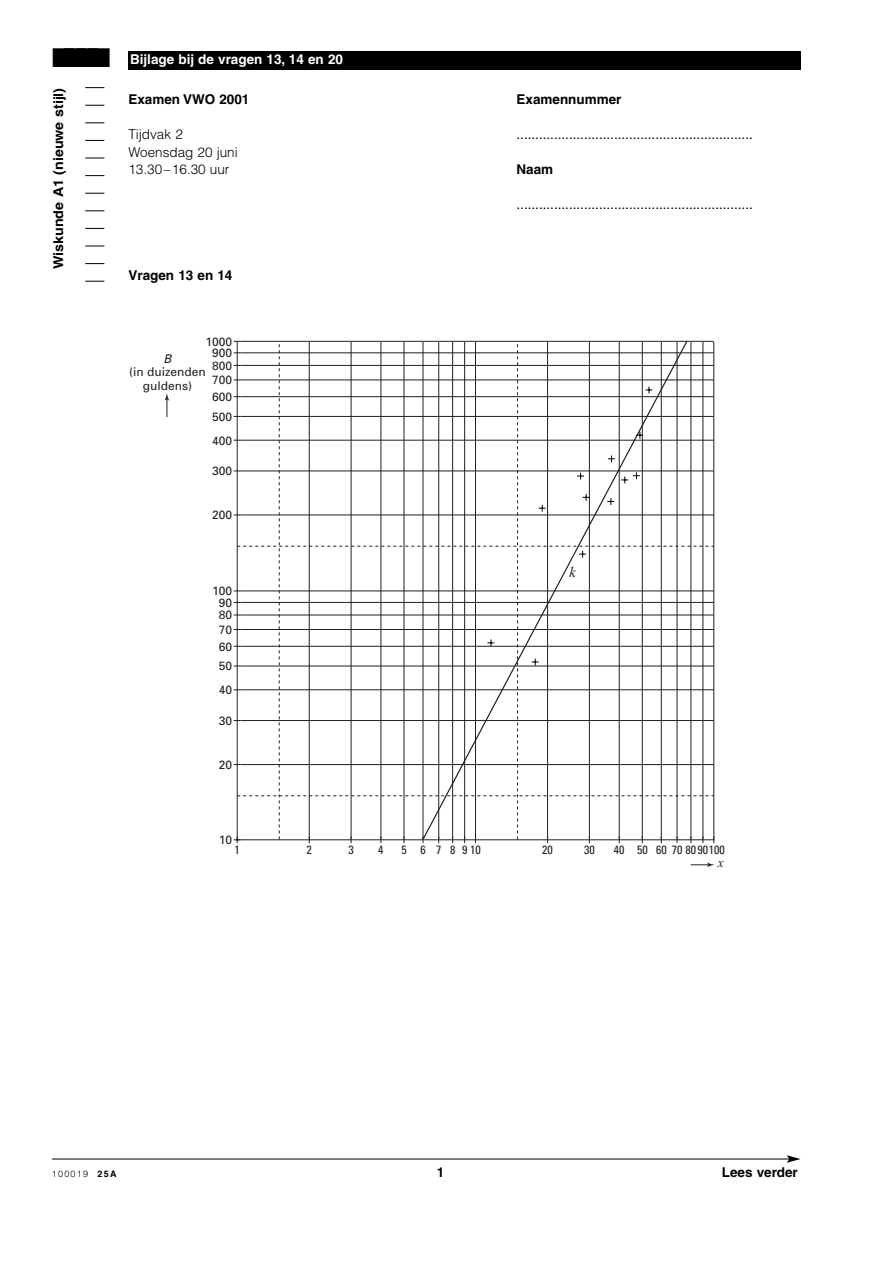
<style>
.page{position:relative;width:893px;height:1262px;background:#fff}
.page>*{position:absolute;margin:0;border:0;box-sizing:border-box;transform-origin:0 0}
.t1{font:27px "Zapf Dingbats";color:#000;scale:1.15 1}
.t2{font:italic 15px "Times New Roman";color:#231f20}
.t3{font:13.5px "Helvetica";color:#000}
.t4{font:700 13.5px "Helvetica";color:#000}
.t5{font:300 13.5px/17.5px "Helvetica";color:#000}
.t6{font:700 13.5px "Helvetica";color:#fff}
.t7{font:700 13.5px "Helvetica";color:#000;scale:1.06 1}
.t8{font:italic 13.5px "Times New Roman";color:#231f20}
.t9{font:12px/13.5px "Univers";color:#231f20;text-align:center}
.t10{font:condensed 12px "Univers";color:#231f20}
.t11{font:italic 12px "Univers";color:#231f20}
.t12{font:300 9px "Helvetica";letter-spacing:.14em;color:#000}
.s1{font-weight:700}
</style>
<div class="page">
<svg style="left:85px;top:87px;width:19px;height:1px"></svg>
<svg style="left:85px;top:105px;width:19px;height:1px"></svg>
<svg style="left:85px;top:122px;width:19px;height:1px"></svg>
<svg style="left:85px;top:140px;width:19px;height:1px"></svg>
<svg style="left:85px;top:158px;width:19px;height:1px"></svg>
<svg style="left:85px;top:175px;width:19px;height:1px"></svg>
<svg style="left:85px;top:193px;width:19px;height:1px"></svg>
<svg style="left:85px;top:210px;width:19px;height:1px"></svg>
<svg style="left:85px;top:228px;width:19px;height:1px"></svg>
<svg style="left:85px;top:246px;width:19px;height:1px"></svg>
<svg style="left:85px;top:263px;width:19px;height:1px"></svg>
<svg style="left:85px;top:281px;width:19px;height:1px"></svg>
<div style="left:128px;top:51px;width:672px;height:19px;background:#000"></div>
<hr style="left:52px;top:1158px;width:737px;height:1px;background:#000">
<svg style="left:786px;top:1155px;width:14px;height:7px"></svg>
<svg style="left:690px;top:862px;width:24px;height:5px"></svg>
<svg style="left:165px;top:393px;width:4px;height:24px"></svg>
<svg style="left:234px;top:341px;width:480px;height:502px"></svg>
<h1 class="t1" style="left:52px;top:45px;width:53px">■■■■</h1>
<p class="t7" style="left:53px;top:269px;width:173px;rotate:-90deg">Wiskunde A1 (nieuwe stijl)</p>
<p class="t6" style="left:130px;top:54px;width:214px">Bijlage bij de vragen 13, 14 en 20</p>
<p class="t4" style="left:128px;top:94px;width:122px">Examen VWO 2001</p>
<p class="t5" style="left:128px;top:127px;width:111px">Tijdvak 2<br>Woensdag 20 juni<br>13.30–16.30 uur</p>
<p class="t4" style="left:128px;top:270px;width:105px">Vragen 13 en 14</p>
<p class="t9" style="left:205px;top:336px;width:28px">1000</p>
<p class="t9" style="left:212px;top:347px;width:22px">900</p>
<p class="t11" style="left:163px;top:354px;width:12px">B</p>
<p class="t9" style="left:129px;top:366px;width:78px">(in duizenden guldens)</p>
<p class="t9" style="left:212px;top:360px;width:22px">800</p>
<p class="t9" style="left:212px;top:374px;width:22px">700</p>
<p class="t9" style="left:212px;top:391px;width:22px">600</p>
<p class="t9" style="left:212px;top:411px;width:22px">500</p>
<p class="t9" style="left:212px;top:435px;width:22px">400</p>
<p class="t9" style="left:212px;top:465px;width:22px">300</p>
<p class="t9" style="left:212px;top:509px;width:22px">200</p>
<p class="t9" style="left:212px;top:585px;width:22px">100</p>
<p class="t9" style="left:219px;top:597px;width:15px">90</p>
<p class="t9" style="left:219px;top:609px;width:15px">80</p>
<p class="t9" style="left:219px;top:624px;width:15px">70</p>
<p class="t9" style="left:219px;top:641px;width:15px">60</p>
<p class="t9" style="left:219px;top:660px;width:15px">50</p>
<p class="t9" style="left:219px;top:684px;width:15px">40</p>
<p class="t9" style="left:219px;top:715px;width:15px">30</p>
<p class="t9" style="left:219px;top:759px;width:15px">20</p>
<p class="t4" style="left:516px;top:94px;width:106px">Examennummer</p>
<p class="t3" style="left:516px;top:129px;width:238px">...............................................................</p>
<p class="t4" style="left:516px;top:164px;width:38px">Naam</p>
<p class="t3" style="left:516px;top:200px;width:238px">...............................................................</p>
<p class="t2" style="left:569px;top:566px;width:8px">k</p>
<p class="t9" style="left:219px;top:833px;width:15px">10</p>
<p class="t10" style="left:234px;top:845px;width:7px">1</p>
<p class="t10" style="left:306px;top:845px;width:7px">2</p>
<p class="t10" style="left:348px;top:845px;width:7px">3</p>
<p class="t10" style="left:378px;top:845px;width:7px">4</p>
<p class="t10" style="left:401px;top:845px;width:81px">5 6 78910</p>
<p class="t10" style="left:542px;top:845px;width:12px">20</p>
<p class="t10" style="left:584px;top:845px;width:12px">30</p>
<p class="t10" style="left:614px;top:845px;width:112px">40 50 60 70 80 90100</p>
<p class="t8" style="left:718px;top:858px;width:7px">x</p>
<p class="t12" style="left:52px;top:1170px;width:66px">100019 <span class="s1">25A</span></p>
<p class="t4" style="left:437px;top:1167px;width:9px">1</p>
<p class="t4" style="left:721px;top:1167px;width:77px">Lees verder</p>
</div>
